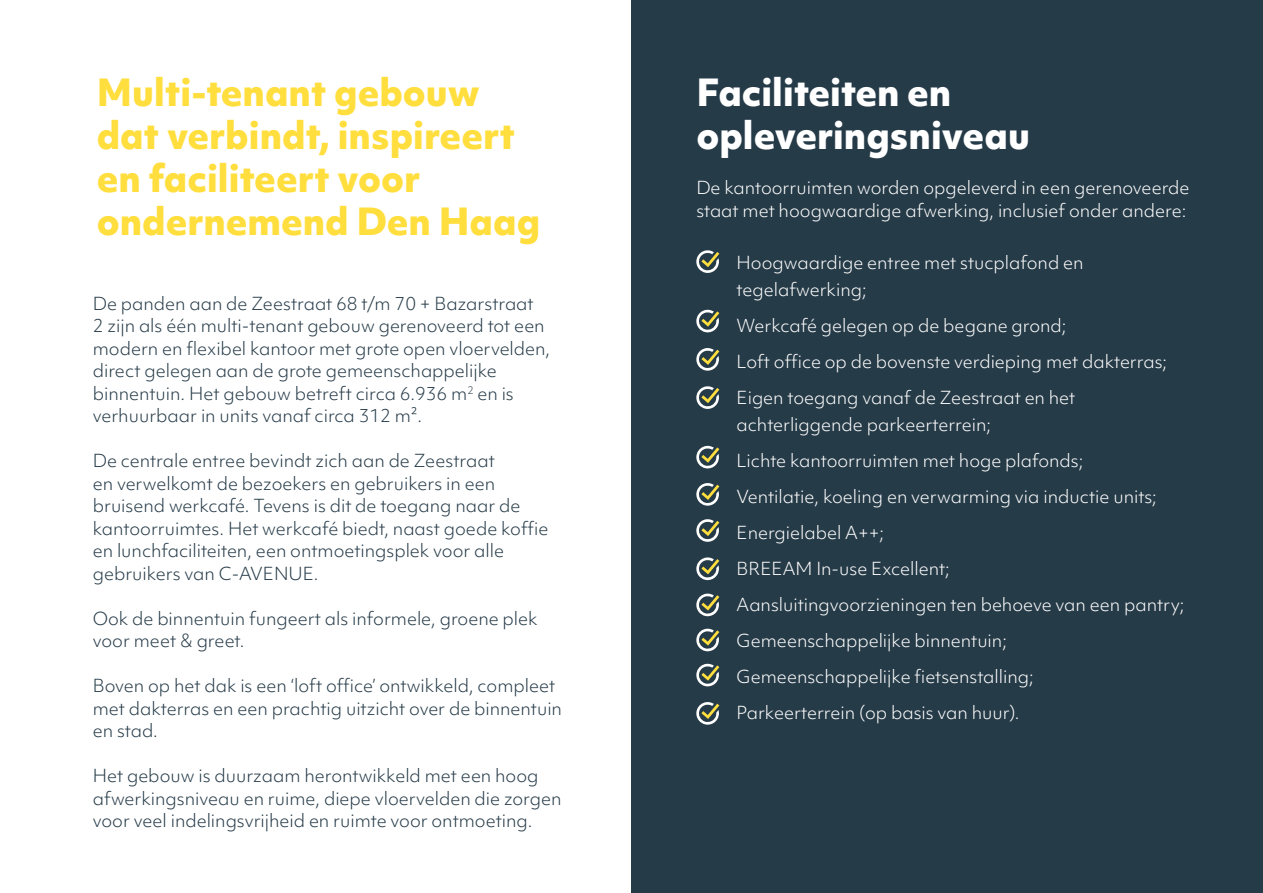
<style>
.page{position:relative;width:1263px;height:893px;background:#fff}
.page>*{position:absolute;margin:0;border:0;box-sizing:border-box;transform-origin:0 0}
.t1{font:800 35.85px/43px "Objektiv Mk 1";color:#ffde3d}
.t2{font:800 35.85px/43px "Objektiv Mk 1";color:#fff}
.t3{font:300 17.25px/22.5px "Objektiv Mk 1";color:#263b48}
.t4{font:300 17.25px/36px "Objektiv Mk 1";color:#fff}
</style>
<div class="page">
<div style="left:631px;top:0;width:632px;height:893px;background:#263b48"></div>
<svg style="left:696px;top:250px;width:23px;height:23px"></svg>
<svg style="left:696px;top:310px;width:23px;height:22px"></svg>
<svg style="left:696px;top:386px;width:23px;height:23px"></svg>
<svg style="left:696px;top:446px;width:23px;height:22px"></svg>
<svg style="left:696px;top:483px;width:23px;height:23px"></svg>
<svg style="left:696px;top:557px;width:23px;height:23px"></svg>
<svg style="left:696px;top:594px;width:23px;height:22px"></svg>
<svg style="left:696px;top:629px;width:23px;height:22px"></svg>
<svg style="left:696px;top:664px;width:23px;height:22px"></svg>
<svg style="left:696px;top:702px;width:23px;height:23px"></svg>
<svg style="left:696px;top:519px;width:23px;height:23px"></svg>
<svg style="left:696px;top:348px;width:23px;height:23px"></svg>
<h1 class="t1" style="left:97px;top:70px;width:445px">Multi-tenant gebouw dat verbindt, inspireert en faciliteert voor ondernemend Den Haag</h1>
<h1 class="t2" style="left:696px;top:70px;width:335px">Faciliteiten en opleveringsniveau</h1>
<p class="t4" style="left:736px;top:249px;width:348px;line-height:27px">Hoogwaardige entree met stucplafond en tegelafwerking;</p>
<p class="t4" style="left:736px;top:307px;width:432px">Werkcafé gelegen op de begane grond;<br>Loft office op de bovenste verdieping met dakterras;<br>Eigen toegang vanaf de Zeestraat en het</p>
<p class="t4" style="left:736px;top:406px;width:449px">achterliggende parkeerterrein;<br>Lichte kantoorruimten met hoge plafonds;<br>Ventilatie, koeling en verwarming via inductie units; Energielabel A++;<br>BREEAM In-use Excellent;<br>Aansluitingvoorzieningen ten behoeve van een pantry; Gemeenschappelijke binnentuin; Gemeenschappelijke fietsenstalling;<br>Parkeerterrein (op basis van huur).</p>
<p class="t4" style="left:696px;top:177px;width:495px;line-height:22.5px">De kantoorruimten worden opgeleverd in een gerenoveerde staat met hoogwaardige afwerking, inclusief onder andere:</p>
<p class="t3" style="left:93px;top:292px;width:459px">De panden aan de Zeestraat 68 t/m 70 + Bazarstraat<br>2 zijn als één multi-tenant gebouw gerenoveerd tot een modern en flexibel kantoor met grote open vloervelden, direct gelegen aan de grote gemeenschappelijke binnentuin. Het gebouw betreft circa 6.936 m<sup>2</sup> en is verhuurbaar in units vanaf circa 312 m².</p>
<p class="t3" style="left:93px;top:449px;width:457px">De centrale entree bevindt zich aan de Zeestraat<br>en verwelkomt de bezoekers en gebruikers in een bruisend werkcafé. Tevens is dit de toegang naar de kantoorruimtes. Het werkcafé biedt, naast goede koffie en lunchfaciliteiten, een ontmoetingsplek voor alle gebruikers van C-AVENUE.</p>
<p class="t3" style="left:93px;top:607px;width:446px">Ook de binnentuin fungeert als informele, groene plek voor meet &amp; greet.</p>
<p class="t3" style="left:93px;top:674px;width:471px">Boven op het dak is een ‘loft office’ ontwikkeld, compleet met dakterras en een prachtig uitzicht over de binnentuin en stad.</p>
<p class="t3" style="left:93px;top:764px;width:470px">Het gebouw is duurzaam herontwikkeld met een hoog afwerkingsniveau en ruime, diepe vloervelden die zorgen voor veel indelingsvrijheid en ruimte voor ontmoeting.</p>
</div>
